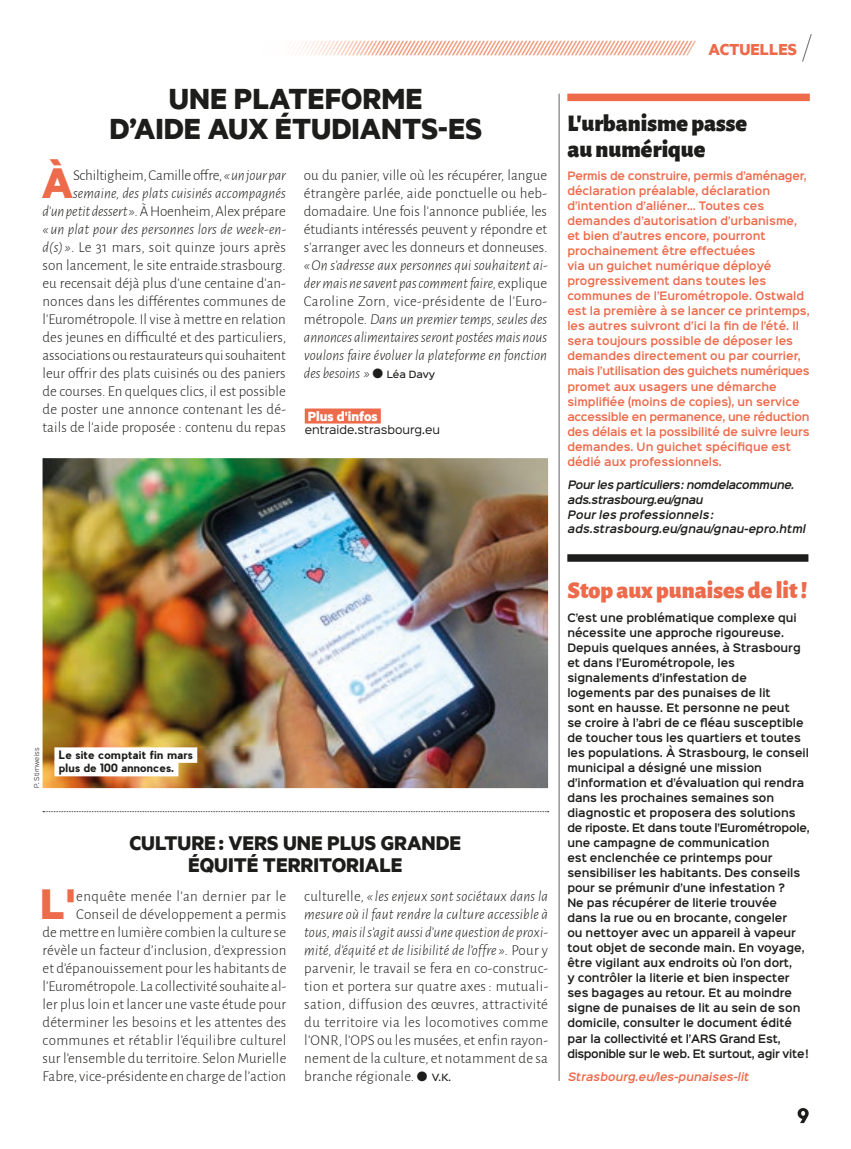
<style>
.page{position:relative;width:851px;height:1149px;background:#fff}
.page>*{position:absolute;margin:0;border:0;box-sizing:border-box;transform-origin:0 0}
.t1{font:700 48.6px "Metric";color:#ed6a4b}
.t2{font:700 33px/30px "Metric";color:#1d1d1b;text-align:center}
.t3{font:900 24px/25.5px "Alegreya Sans";color:#1d1d1b}
.t4{font:900 24px "Alegreya Sans";color:#ed6a4b}
.t5{font:700 22.5px/22.5px "Metric";color:#1d1d1b;text-align:center}
.t6{font:700 19.5px "Pier Sans";color:#1d1d1b}
.t7{font:700 18px "Metric";color:#ed6a4b}
.t8{font:300 15px/18px "Alegreya Sans";letter-spacing:.005em;color:#1d1d1b;text-align:right}
.t9{font:italic 300 15px/18px "Alegreya Sans";letter-spacing:.005em;color:#1d1d1b;text-align:justify}
.t10{font:700 15px "Metric";color:#fff}
.t11{font:700 11.25px/13.5px "Pier Sans";color:#1d1d1b}
.t12{font:600 10.5px/15px "Sinkin Sans 600";color:#1d1d1b;scale:.95 1}
.t13{font:600 10.5px/15px "Sinkin Sans 600";color:#ed6a4b;scale:.95 1}
.t14{font:italic 600 10.5px/15px "Sinkin Sans 600";color:#1d1d1b;scale:.95 1}
.t15{font:italic 600 10.5px "Sinkin Sans 600";color:#ed6a4b;scale:.95 1}
.t16{font:10.5px "Sinkin Sans 400";color:#1d1d1b}
.t17{font:300 6px "Sinkin Sans 300";color:#1d1d1b}
.s1{font-style:italic}
.s2{font-style:normal}
.s3{font-family:"Sinkin Sans 500";font-weight:500;font-style:normal;font-size:9px}
.s4{font-family:"Sinkin Sans 500";font-weight:500;font-size:9px}
.s5{font-family:"Sinkin Sans 100";font-weight:100;font-size:30px;color:#1d1d1b}
</style>
<div class="page">
<img style="left:692px;top:41px;width:4px;height:7px">
<img style="left:688px;top:41px;width:4px;height:14px">
<img style="left:684px;top:41px;width:4px;height:14px">
<img style="left:680px;top:41px;width:4px;height:14px">
<img style="left:665px;top:41px;width:15px;height:14px">
<img style="left:661px;top:41px;width:4px;height:14px">
<img style="left:657px;top:41px;width:4px;height:14px">
<img style="left:638px;top:41px;width:19px;height:14px">
<img style="left:634px;top:41px;width:4px;height:14px">
<img style="left:615px;top:41px;width:19px;height:14px">
<img style="left:611px;top:41px;width:4px;height:14px">
<img style="left:592px;top:41px;width:19px;height:14px">
<img style="left:588px;top:41px;width:4px;height:14px">
<img style="left:584px;top:41px;width:4px;height:14px">
<img style="left:569px;top:41px;width:15px;height:14px">
<img style="left:565px;top:41px;width:4px;height:14px">
<img style="left:561px;top:41px;width:4px;height:14px">
<img style="left:542px;top:41px;width:19px;height:14px">
<img style="left:538px;top:41px;width:4px;height:14px">
<img style="left:519px;top:41px;width:19px;height:14px">
<img style="left:515px;top:41px;width:4px;height:14px">
<img style="left:496px;top:41px;width:19px;height:14px">
<img style="left:492px;top:41px;width:4px;height:14px">
<img style="left:488px;top:41px;width:4px;height:14px">
<img style="left:469px;top:41px;width:19px;height:14px">
<img style="left:465px;top:41px;width:4px;height:14px">
<img style="left:446px;top:41px;width:19px;height:14px">
<img style="left:442px;top:41px;width:4px;height:14px">
<img style="left:423px;top:41px;width:19px;height:14px">
<img style="left:419px;top:41px;width:4px;height:14px">
<img style="left:415px;top:41px;width:4px;height:14px">
<img style="left:400px;top:41px;width:15px;height:14px">
<img style="left:396px;top:41px;width:4px;height:14px">
<img style="left:392px;top:41px;width:4px;height:14px">
<img style="left:373px;top:41px;width:19px;height:14px">
<img style="left:369px;top:41px;width:4px;height:14px">
<img style="left:350px;top:41px;width:19px;height:14px">
<img style="left:346px;top:41px;width:4px;height:14px">
<img style="left:327px;top:41px;width:19px;height:14px">
<img style="left:323px;top:41px;width:4px;height:14px">
<img style="left:319px;top:41px;width:4px;height:14px">
<img style="left:304px;top:41px;width:15px;height:14px">
<img style="left:300px;top:41px;width:4px;height:14px">
<img style="left:296px;top:41px;width:4px;height:14px">
<img style="left:289px;top:41px;width:7px;height:14px">
<img style="left:43px;top:458px;width:505px;height:329px">
<svg style="left:43px;top:811px;width:505px;height:1px"></svg>
<hr style="left:558px;top:94px;width:1px;height:986px;background:#626262">
<img style="left:59px;top:746px;width:229px;height:26px">
<div style="left:54px;top:747px;width:143px;height:15px;background:#fff"></div>
<div style="left:54px;top:760px;width:124px;height:16px;background:#fff"></div>
<div style="left:305px;top:408px;width:76px;height:15px;background:#ed6a4b"></div>
<div style="left:567px;top:94px;width:242px;height:7px;background:#ed6a4b"></div>
<div style="left:567px;top:554px;width:241px;height:7px;background:#1d1d1b"></div>
<h2 class="t2" style="left:109px;top:82px;width:374px">UNE PLATEFORME<br>D’AIDE AUX ÉTUDIANTS-ES</h2>
<h1 class="t1" style="left:42px;top:153px;width:33px">À</h1>
<p class="t8" style="left:43px;top:166px;width:245px">Schiltigheim, Camille offre, <span class="s1">« un jour par semaine, des plats cuisinés accompagnés<br>d'un petit dessert ».</span> À Hoenheim, Alex prépare <span class="s1">« un plat pour des personnes lors de week-en&shy;d(s) »</span>. Le 31 mars, soit quinze jours après son lancement, le site entraide.strasbourg. eu recensait déjà plus d’une centaine d’an&shy;nonces dans les différentes communes de l’Eurométropole. Il vise à mettre en relation des jeunes en difficulté et des particuliers, associations ou restaurateurs qui souhaitent leur offrir des plats cuisinés ou des paniers de courses. En quelques clics, il est possible de poster une annonce contenant les dé&shy;tails de l’aide proposée : contenu du repas</p>
<p class="t8" style="left:304px;top:166px;width:245px;text-align:justify">ou du panier, ville où les récupérer, langue étrangère parlée, aide ponctuelle ou heb&shy;domadaire. Une fois l’annonce publiée, les étudiants intéressés peuvent y répondre et s’arranger avec les donneurs et donneuses.</p>
<p class="t9" style="left:304px;top:256px;width:245px">« On s'adresse aux personnes qui souhaitent ai&shy;der mais ne savent pas comment faire, <span class="s2">explique Caroline Zorn, vice-présidente de l’Euro&shy;métropole.</span> Dans un premier temps, seules des annonces alimentaires seront postées mais nous voulons faire évoluer la plateforme en fonction des besoins » ● <span class="s3">Léa Davy</span></p>
<p class="t10" style="left:308px;top:406px;width:71px">Plus d'infos</p>
<p class="t16" style="left:305px;top:421px;width:137px">entraide.strasbourg.eu</p>
<p class="t17" style="left:32px;top:787px;width:42px;rotate:-90deg">P. Stirnweiss</p>
<p class="t11" style="left:59px;top:747px;width:136px">Le site comptait fin mars plus de 100 annonces.</p>
<h3 class="t5" style="left:129px;top:830px;width:333px">CULTURE : VERS UNE PLUS GRANDE<br>ÉQUITÉ TERRITORIALE</h3>
<h1 class="t1" style="left:40px;top:873px;width:37px">L'</h1>
<p class="t8" style="left:43px;top:886px;width:245px">enquête menée l’an dernier par le Conseil de développement a permis<br>de mettre en lumière combien la culture se révèle un facteur d’inclusion, d’expression et d’épanouissement pour les habitants de l’Eurométropole. La collectivité souhaite al&shy;ler plus loin et lancer une vaste étude pour déterminer les besoins et les attentes des communes et rétablir l’équilibre culturel sur l’ensemble du territoire. Selon Murielle Fabre, vice-présidente en charge de l’action</p>
<p class="t8" style="left:304px;top:886px;width:245px;text-align:justify">culturelle, <span class="s1">« les enjeux sont sociétaux dans la mesure où il faut rendre la culture accessible à tous, mais il s’agit aussi d’une question de proxi&shy;mité, d’équité et de lisibilité de l’offre ».</span> Pour y parvenir, le travail se fera en co-construc&shy;tion et portera sur quatre axes : mutuali&shy;sation, diffusion des œuvres, attractivité du territoire via les locomotives comme l’ONR, l’OPS ou les musées, et enfin rayon&shy;nement de la culture, et notamment de sa branche régionale. ● <span class="s4">V.K.</span></p>
<p class="t7" style="left:708px;top:39px;width:103px">ACTUELLES <span class="s5">/</span></p>
<h3 class="t3" style="left:567px;top:109px;width:181px">L'urbanisme passe au numérique</h3>
<p class="t13" style="left:567px;top:168px;width:257px">Permis de construire, permis d’aménager, déclaration préalable, déclaration d’intention d’aliéner… Toutes ces demandes d’autorisation d’urbanisme, et bien d’autres encore, pourront prochainement être effectuées<br>via un guichet numérique déployé progressivement dans toutes les communes de l’Eurométropole. Ostwald est la première à se lancer ce printemps, les autres suivront d’ici la fin de l’été. Il sera toujours possible de déposer les demandes directement ou par courrier, mais l’utilisation des guichets numériques promet aux usagers une démarche simplifiée (moins de copies), un service accessible en permanence, une réduction des délais et la possibilité de suivre leurs demandes. Un guichet spécifique est dédié aux professionnels.</p>
<p class="t14" style="left:567px;top:476px;width:243px">Pourles particuliers :nomdelacommune. ads.strasbourg.eu/gnau<br>Pourles professionnels :</p>
<p class="t14" style="left:567px;top:520px;width:255px">ads.strasbourg.eu/gnau/gnau-epro.html</p>
<h3 class="t4" style="left:567px;top:571px;width:241px">Stop aux punaises de lit !</h3>
<p class="t12" style="left:567px;top:609px;width:257px">C’est une problématique complexe qui nécessite une approche rigoureuse.<br>Depuis quelques années, à Strasbourg et dans l’Eurométropole, les signalements d’infestation de logements par des punaises de lit<br>sont en hausse. Et personne ne peut<br>se croire à l’abri de ce fléau susceptible de toucher tous les quartiers et toutes les populations. À Strasbourg, le conseil municipal a désigné une mission d’information et d’évaluation qui rendra dans les prochaines semaines son diagnostic et proposera des solutions de riposte. Et dans toute l’Eurométropole, une campagne de communication<br>est enclenchée ce printemps pour sensibiliser les habitants. Des conseils pour se prémunir d’une infestation ?<br>Ne pas récupérer de literie trouvée<br>dans la rue ou en brocante, congeler<br>ou nettoyer avec un appareil à vapeur tout objet de seconde main. En voyage, être vigilant aux endroits où l’on dort,<br>y contrôler la literie et bien inspecter ses bagages au retour. Et au moindre signe de punaises de lit au sein de son domicile, consulter le document édité par la collectivité et l’ARS Grand Est, disponible sur le web. Et surtout, agir vite !</p>
<p class="t15" style="left:567px;top:1067px;width:196px">Strasbourg.eu/les-punaises-lit</p>
<h3 class="t6" style="left:797px;top:1103px;width:13px">9</h3>
</div>
